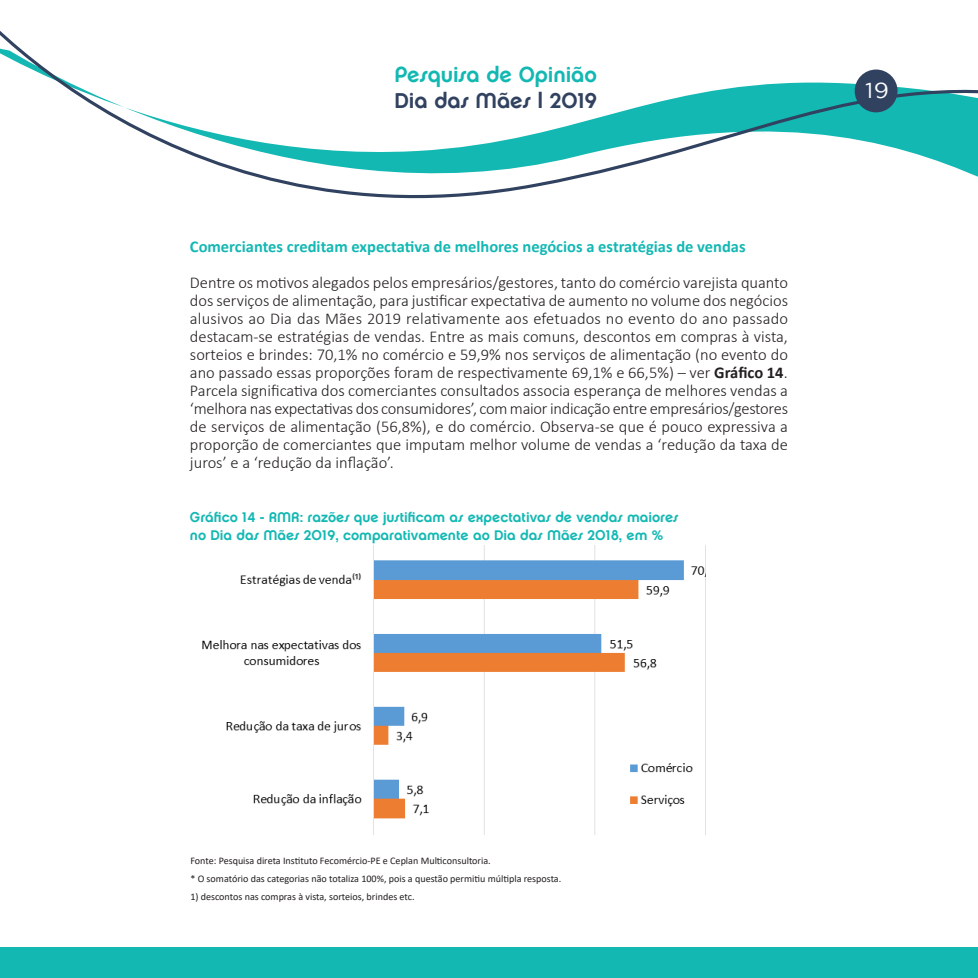
<style>
.page{position:relative;width:978px;height:978px;background:#fff}
.page>*{position:absolute;margin:0;border:0;box-sizing:border-box;transform-origin:0 0}
.t1{font:21.6px "Chalet New York Nineteen Seventy";letter-spacing:-.005em;color:#13b8b3}
.t2{font:21.6px "Chalet New York Nineteen Seventy";letter-spacing:-.005em;color:#314260}
.t3{font:21.6px "Comercio Sans";color:#fff}
.corpoParagrafo{font:300 16.5px/18px "Calibri";color:#231f20;text-align:justify}
.corpoParagrafo-2{font:700 16.5px "Calibri";color:#13b8b3}
.Estilo_de_parágrafo{font:14.1px/18px "Chalet New York Nineteen Seventy";color:#13b8b3}
.corpoParagrafo-3{font:10.05px "Calibri";color:#231f20}
.s1{font-weight:700}
</style>
<div class="page">
<div style="left:0;top:947px;width:978px;height:31px;background:#13b8b3"></div>
<svg style="left:0;top:31px;width:978px;height:168px"></svg>
<div style="left:855px;top:70px;width:43px;height:42px;background:#314260;border-radius:50%"></div>
<img style="left:202px;top:545px;width:503px;height:289px">
<h1 class="t1" style="left:394px;top:61px;width:204px">Pesquisa de Opinião</h1>
<h1 class="t2" style="left:394px;top:87px;width:204px">Dia das Mães | 2019</h1>
<p class="corpoParagrafo-2" style="left:190px;top:235px;width:557px">Comerciantes creditam expectativa de melhores negócios a estratégias de vendas</p>
<p class="corpoParagrafo" style="left:190px;top:273px;width:600px">Dentre os motivos alegados pelos empresários/gestores, tanto do comércio varejista quanto dos serviços de alimentação, para justificar expectativa de aumento no volume dos negócios alusivos ao Dia das Mães 2019 relativamente aos efetuados no evento do ano passado destacam-se estratégias de vendas. Entre as mais comuns, descontos em compras à vista, sorteios e brindes: 70,1% no comércio e 59,9% nos serviços de alimentação (no evento do ano passado essas proporções foram de respectivamente 69,1% e 66,5%) – ver <span class="s1">Gráfico 14</span>.</p>
<p class="corpoParagrafo" style="left:190px;top:381px;width:600px">Parcela significativa dos comerciantes consultados associa esperança de melhores vendas a ‘melhora nas expectativas dos consumidores’, com maior indicação entre empresários/gestores de serviços de alimentação (56,8%), e do comércio. Observa-se que é pouco expressiva a proporção de comerciantes que imputam melhor volume de vendas a ‘redução da taxa de juros’ e a ‘redução da inflação’.</p>
<p class="Estilo_de_parágrafo" style="left:190px;top:508px;width:490px">Gráfico 14 - RMR: razões que justificam as expectativas de vendas maiores no Dia das Mães 2019, comparativamente ao Dia das Mães 2018, em %</p>
<h1 class="t3" style="left:861px;top:79px;width:29px">19</h1>
<p class="corpoParagrafo-3" style="left:190px;top:854px;width:302px">Fonte: Pesquisa direta Instituto Fecomércio-PE e Ceplan Multiconsultoria.</p>
<p class="corpoParagrafo-3" style="left:190px;top:872px;width:372px">* O somatório das categorias não totaliza 100%, pois a questão permitiu múltipla resposta.</p>
<p class="corpoParagrafo-3" style="left:190px;top:890px;width:226px">1) descontos nas compras à vista, sorteios, brindes etc.</p>
</div>
